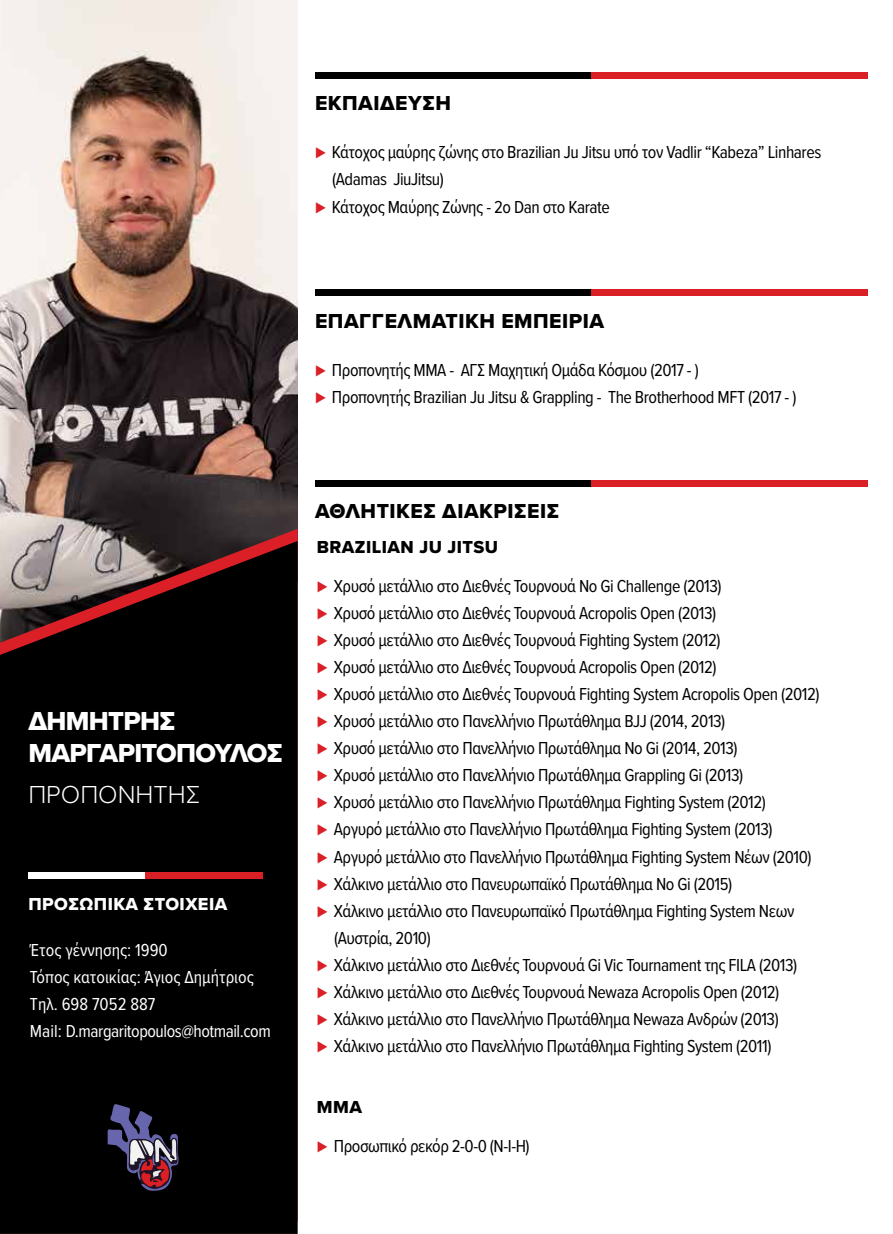
<style>
.page{position:relative;width:893px;height:1234px;background:#fff}
.page>*{position:absolute;margin:0;border:0;box-sizing:border-box;transform-origin:0 0}
.t1{font:27px/32.4px "Proxima Nova Extrabld";letter-spacing:-.025em;color:#fff}
.t2{font:300 25.5px "Proxima Nova";color:#fff}
.t3{font:21px "Proxima Nova Extrabld";letter-spacing:.025em;color:#000}
.t4{font:18px/27px "Proxima Nova Cond";letter-spacing:-.025em;color:#000}
.t5{font:18px/27px "Proxima Nova Cond";color:#fff}
.t6{font:18px "Proxima Nova Extrabld";letter-spacing:.025em;color:#000}
.t7{font:18px "Proxima Nova Extrabld";letter-spacing:.025em;color:#fff}
.s1{color:#db1f26}
</style>
<div class="page">
<img style="left:0;top:0;width:298px;height:528px">
<svg style="left:0;top:541px;width:298px;height:692px;background:#0d0808"></svg>
<div style="left:315px;top:72px;width:276px;height:6px;background:#000"></div>
<div style="left:591px;top:72px;width:276px;height:6px;background:#db1f26"></div>
<div style="left:315px;top:289px;width:276px;height:7px;background:#000"></div>
<div style="left:591px;top:289px;width:276px;height:7px;background:#db1f26"></div>
<div style="left:315px;top:480px;width:276px;height:6px;background:#000"></div>
<div style="left:591px;top:480px;width:276px;height:6px;background:#db1f26"></div>
<div style="left:28px;top:871px;width:118px;height:7px;background:#fff"></div>
<div style="left:145px;top:871px;width:117px;height:7px;background:#db1f26"></div>
<svg style="left:108px;top:1103px;width:71px;height:87px;background:#413447"></svg>
<p class="t3" style="left:315px;top:87px;width:137px">ΕΚΠΑΙΔΕΥΣΗ</p>
<p class="t4" style="left:315px;top:138px;width:508px"><span class="s1">⊲</span> Κάτοχος μαύρης ζώνης στο Brazilian Ju Jitsu υπό τον Vadlir “Kabeza” Linhares</p>
<p class="t4" style="left:332px;top:165px;width:113px">(Adamas JiuJitsu)</p>
<p class="t4" style="left:315px;top:192px;width:296px"><span class="s1">⊲</span> Κάτοχος Μαύρης Ζώνης - 2ο Dan στο Karate</p>
<p class="t3" style="left:315px;top:305px;width:291px">ΕΠΑΓΓΕΛΜΑΤΙΚΗ ΕΜΠΕΙΡΙΑ</p>
<p class="t4" style="left:315px;top:356px;width:483px"><span class="s1">⊲</span> Προπονητής MMA - ΑΓΣ Μαχητική Ομάδα Κόσμου (2017 - )<br><span class="s1">⊲</span> Προπονητής Brazilian Ju Jitsu &amp; Grappling - The Brotherhood MFT (2017 - )</p>
<h1 class="t1" style="left:28px;top:704px;width:256px">ΔΗΜΗΤΡΗΣ<br>ΜΑΡΓΑΡΙΤΟΠΟΥΛΟΣ</h1>
<h2 class="t2" style="left:28px;top:775px;width:173px">ΠΡΟΠΟΝΗΤΗΣ</h2>
<p class="t7" style="left:28px;top:890px;width:200px">ΠΡΟΣΩΠΙΚΑ ΣΤΟΙΧΕΙΑ</p>
<p class="t5" style="left:30px;top:935px;width:242px">Έτος γέννησης: 1990<br>Τόπος κατοικίας: Άγιος Δημήτριος<br>Τηλ. 698 7052 887<br>Mail: D.margaritopoulos@hotmail.com</p>
<p class="t3" style="left:315px;top:495px;width:246px">ΑΘΛΗΤΙΚΕΣ ΔΙΑΚΡΙΣΕΙΣ</p>
<p class="t6" style="left:317px;top:533px;width:183px">BRAZILIAN JU JITSU</p>
<p class="t4" style="left:317px;top:572px;width:406px"><span class="s1">⊲</span> Χρυσό μετάλλιο στο Διεθνές Τουρνουά No Gi Challenge (2013)</p>
<p class="t4" style="left:317px;top:599px;width:401px"><span class="s1">⊲</span> Χρυσό μετάλλιο στο Διεθνές Τουρνουά Acropolis Open (2013)</p>
<p class="t4" style="left:317px;top:626px;width:405px"><span class="s1">⊲</span> Χρυσό μετάλλιο στο Διεθνές Τουρνουά Fighting System (2012)</p>
<p class="t4" style="left:317px;top:653px;width:401px"><span class="s1">⊲</span> Χρυσό μετάλλιο στο Διεθνές Τουρνουά Acropolis Open (2012)</p>
<p class="t4" style="left:317px;top:680px;width:504px"><span class="s1">⊲</span> Χρυσό μετάλλιο στο Διεθνές Τουρνουά Fighting System Acropolis Open (2012)</p>
<p class="t4" style="left:317px;top:707px;width:410px"><span class="s1">⊲</span> Χρυσό μετάλλιο στο Πανελλήνιο Πρωτάθλημα BJJ (2014, 2013)</p>
<p class="t4" style="left:317px;top:734px;width:422px"><span class="s1">⊲</span> Χρυσό μετάλλιο στο Πανελλήνιο Πρωτάθλημα No Gi (2014, 2013)</p>
<p class="t4" style="left:317px;top:761px;width:428px"><span class="s1">⊲</span> Χρυσό μετάλλιο στο Πανελλήνιο Πρωτάθλημα Grappling Gi (2013)</p>
<p class="t4" style="left:317px;top:788px;width:450px"><span class="s1">⊲</span> Χρυσό μετάλλιο στο Πανελλήνιο Πρωτάθλημα Fighting System (2012)</p>
<p class="t4" style="left:317px;top:815px;width:457px"><span class="s1">⊲</span> Αργυρό μετάλλιο στο Πανελλήνιο Πρωτάθλημα Fighting System (2013)</p>
<p class="t4" style="left:317px;top:842px;width:496px"><span class="s1">⊲</span> Αργυρό μετάλλιο στο Πανελλήνιο Πρωτάθλημα Fighting System Νέων (2010)</p>
<p class="t4" style="left:317px;top:869px;width:417px"><span class="s1">⊲</span> Χάλκινο μετάλλιο στο Πανευρωπαϊκό Πρωτάθλημα No Gi (2015)</p>
<p class="t4" style="left:317px;top:896px;width:479px"><span class="s1">⊲</span> Χάλκινο μετάλλιο στο Πανευρωπαϊκό Πρωτάθλημα Fighting System Νεων</p>
<p class="t4" style="left:334px;top:923px;width:98px">(Αυστρία, 2010)</p>
<p class="t4" style="left:317px;top:950px;width:482px"><span class="s1">⊲</span> Χάλκινο μετάλλιο στο Διεθνές Τουρνουά Gi Vic Tournament της FILA (2013)</p>
<p class="t4" style="left:317px;top:977px;width:464px"><span class="s1">⊲</span> Χάλκινο μετάλλιο στο Διεθνές Τουρνουά Newaza Acropolis Open (2012)</p>
<p class="t4" style="left:317px;top:1004px;width:463px"><span class="s1">⊲</span> Χάλκινο μετάλλιο στο Πανελλήνιο Πρωτάθλημα Newaza Ανδρών (2013)</p>
<p class="t4" style="left:317px;top:1031px;width:456px"><span class="s1">⊲</span> Χάλκινο μετάλλιο στο Πανελλήνιο Πρωτάθλημα Fighting System (2011)</p>
<p class="t6" style="left:317px;top:1092px;width:47px">MMA</p>
<p class="t4" style="left:317px;top:1131px;width:214px"><span class="s1">⊲</span> Προσωπικό ρεκόρ 2-0-0 (Ν-Ι-Η)</p>
</div>
